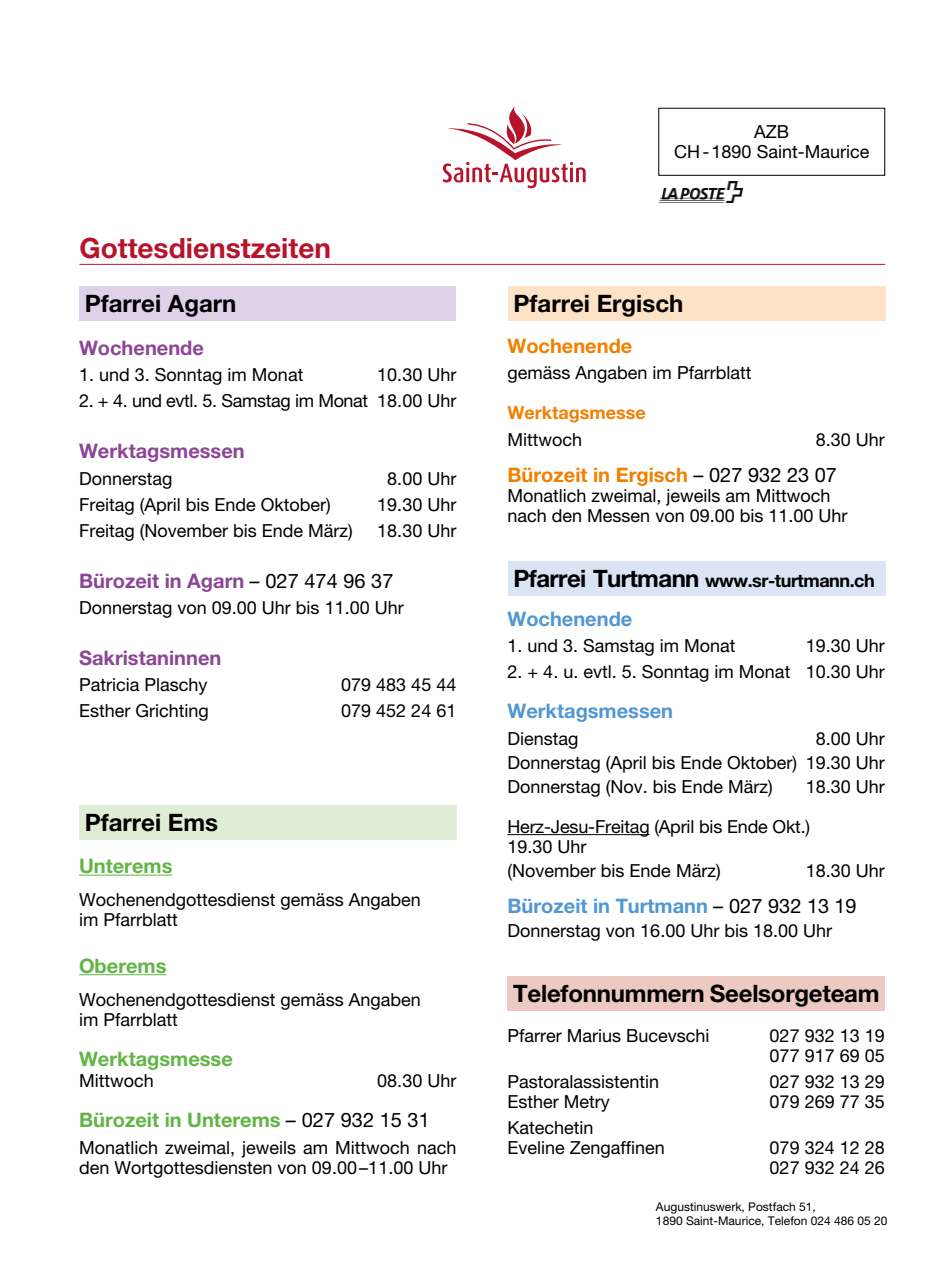
<style>
.page{position:relative;width:942px;height:1276px;background:#fff}
.page>*{position:absolute;margin:0;border:0;box-sizing:border-box;transform-origin:0 0}
.t1{font:700 28px "Helvetica Neue LT Pro";color:#b7142c}
.t2{font:700 24px "Helvetica Neue LT Pro";color:#000}
.t3{font:700 20px "Helvetica Neue LT Pro";color:#8b4695}
.t4{font:700 20px "Helvetica Neue LT Pro";color:#62b445}
.t5{font:700 20px "Helvetica Neue LT Pro";color:#5197d2}
.t6{font:700 20px "Helvetica Neue LT Pro";color:#f08000}
.t7{font:18px/20px "Helvetica Neue LT Pro";color:#000}
.t8{font:18px "Helvetica Neue LT Pro";letter-spacing:-.02em;color:#000}
.t9{font:700 18px "Helvetica Neue LT Pro";letter-spacing:-.025em;color:#000}
.t10{font:700 18px "Helvetica Neue LT Pro";color:#f08000}
.t11{font:12px/14px "Helvetica Neue LT Pro";color:#000}
.s1{font-weight:400;font-style:italic;color:#000}
.s2{font-weight:400;color:#000}
.s3{font-size:24px}
</style>
<div class="page">
<hr style="left:79px;top:874px;width:93px;height:1px;background:#62b445">
<hr style="left:79px;top:974px;width:87px;height:1px;background:#62b445">
<div style="left:79px;top:286px;width:376px;height:34px;background:#dfd1e8"></div>
<div style="left:79px;top:806px;width:377px;height:34px;background:#dfedd4"></div>
<hr style="left:507px;top:834px;width:142px;height:1px;background:#000">
<div style="left:507px;top:976px;width:377px;height:34px;background:#ecc9c1"></div>
<hr style="left:79px;top:264px;width:805px;height:1px;background:#b7142c">
<div style="left:658px;top:108px;width:226px;height:68px;border:1px solid #000"></div>
<img style="left:659px;top:182px;width:83px;height:21px">
<div style="left:507px;top:561px;width:377px;height:34px;background:#dae4f5"></div>
<div style="left:507px;top:286px;width:377px;height:34px;background:#fde2c6"></div>
<svg style="left:442px;top:105px;width:143px;height:83px"></svg>
<h1 class="t1" style="left:79px;top:231px;width:253px">Gottesdienstzeiten</h1>
<h2 class="t2" style="left:85px;top:288px;width:153px">Pfarrei Agarn</h2>
<p class="t3" style="left:79px;top:335px;width:126px">Wochenende</p>
<p class="t7" style="left:79px;top:364px;width:226px">1. und 3. Sonntag im Monat</p>
<p class="t7" style="left:377px;top:364px;width:81px">10.30 Uhr</p>
<p class="t8" style="left:79px;top:390px;width:379px">2. + 4. und evtl. 5. Samstag im Monat 18.00 Uhr</p>
<p class="t3" style="left:79px;top:438px;width:167px">Werktagsmessen</p>
<p class="t7" style="left:79px;top:468px;width:95px">Donnerstag</p>
<p class="t7" style="left:387px;top:468px;width:71px">8.00 Uhr</p>
<p class="t7" style="left:79px;top:494px;width:253px">Freitag (April bis Ende Oktober)</p>
<p class="t7" style="left:377px;top:494px;width:81px">19.30 Uhr</p>
<p class="t7" style="left:79px;top:520px;width:275px">Freitag (November bis Ende März)</p>
<p class="t7" style="left:377px;top:520px;width:81px">18.30 Uhr</p>
<p class="t3" style="left:79px;top:568px;width:316px">Bürozeit in Agarn <span class="s1">–</span> <span class="s2">027 474 96 37</span></p>
<p class="t7" style="left:79px;top:597px;width:326px">Donnerstag von 09.00 Uhr bis 11.00 Uhr</p>
<p class="t3" style="left:79px;top:645px;width:144px">Sakristaninnen</p>
<p class="t7" style="left:79px;top:674px;width:130px">Patricia Plaschy</p>
<p class="t7" style="left:341px;top:674px;width:117px">079 483 45 44</p>
<p class="t7" style="left:79px;top:701px;width:131px">Esther Grichting</p>
<p class="t7" style="left:341px;top:701px;width:117px">079 452 24 61</p>
<h2 class="t2" style="left:85px;top:808px;width:135px">Pfarrei Ems</h2>
<p class="t4" style="left:79px;top:853px;width:95px">Unterems</p>
<p class="t7" style="left:79px;top:889px;width:343px">Wochenendgottesdienst gemäss Angaben im Pfarrblatt</p>
<p class="t4" style="left:79px;top:953px;width:89px">Oberems</p>
<p class="t7" style="left:79px;top:988px;width:343px">Wochenendgottesdienst gemäss Angaben im Pfarrblatt</p>
<p class="t4" style="left:79px;top:1046px;width:155px">Werktagsmesse</p>
<p class="t7" style="left:79px;top:1070px;width:76px">Mittwoch</p>
<p class="t7" style="left:377px;top:1070px;width:81px">08.30 Uhr</p>
<p class="t4" style="left:79px;top:1107px;width:352px">Bürozeit in Unterems <span class="s1">–</span> <span class="s2">027 932 15 31</span></p>
<p class="t7" style="left:79px;top:1137px;width:378px">Monatlich zweimal, jeweils am Mittwoch nach den Wortgottesdiensten von 09.00–11.00 Uhr</p>
<p class="t7" style="left:673px;top:122px;width:197px;text-align:center">AZB<br>CH-1890 Saint-Maurice</p>
<h2 class="t2" style="left:513px;top:288px;width:171px">Pfarrei Ergisch</h2>
<p class="t6" style="left:507px;top:334px;width:126px">Wochenende</p>
<p class="t7" style="left:507px;top:363px;width:245px">gemäss Angaben im Pfarrblatt</p>
<p class="t10" style="left:507px;top:402px;width:140px">Werktagsmesse</p>
<p class="t7" style="left:507px;top:429px;width:76px">Mittwoch</p>
<p class="t7" style="left:815px;top:429px;width:71px">8.30 Uhr</p>
<p class="t6" style="left:507px;top:462px;width:331px">Bürozeit in Ergisch <span class="s2">– 027 932 23 07</span></p>
<p class="t7" style="left:507px;top:485px;width:341px">Monatlich zweimal, jeweils am Mittwoch nach den Messen von 09.00 bis 11.00 Uhr</p>
<p class="t9" style="left:513px;top:569px;width:362px"><span class="s3">Pfarrei Turtmann</span> www.sr-turtmann.ch</p>
<p class="t5" style="left:507px;top:606px;width:126px">Wochenende</p>
<p class="t7" style="left:507px;top:635px;width:229px">1. und 3. Samstag im Monat</p>
<p class="t7" style="left:805px;top:635px;width:81px">19.30 Uhr</p>
<p class="t7" style="left:507px;top:661px;width:379px">2. + 4. u. evtl. 5. Sonntag im Monat 10.30 Uhr</p>
<p class="t5" style="left:507px;top:699px;width:167px">Werktagsmessen</p>
<p class="t7" style="left:507px;top:728px;width:73px">Dienstag</p>
<p class="t7" style="left:507px;top:726px;width:379px;line-height:24px;text-align:justify;text-indent:308px">8.00 Uhr Donnerstag (April bis Ende Oktober) 19.30 Uhr Donnerstag (Nov. bis Ende März)</p>
<p class="t7" style="left:805px;top:776px;width:81px">18.30 Uhr</p>
<p class="t7" style="left:507px;top:816px;width:304px">Herz-Jesu-Freitag (April bis Ende Okt.)<br>19.30 Uhr</p>
<p class="t7" style="left:507px;top:860px;width:215px">(November bis Ende März)</p>
<p class="t7" style="left:805px;top:860px;width:81px">18.30 Uhr</p>
<p class="t5" style="left:507px;top:893px;width:350px">Bürozeit in Turtmann <span class="s1">–</span> <span class="s2">027 932 13 19</span></p>
<p class="t7" style="left:507px;top:920px;width:326px">Donnerstag von 16.00 Uhr bis 18.00 Uhr</p>
<h2 class="t2" style="left:513px;top:978px;width:368px">Telefonnummern Seelsorgeteam</h2>
<p class="t7" style="left:507px;top:1025px;width:203px">Pfarrer Marius Bucevschi</p>
<p class="t7" style="left:769px;top:1025px;width:117px">027 932 13 19<br>077 917 69 05</p>
<p class="t7" style="left:507px;top:1071px;width:153px">Pastoralassistentin</p>
<p class="t7" style="left:769px;top:1071px;width:117px">027 932 13 29</p>
<p class="t7" style="left:507px;top:1091px;width:104px">Esther Metry</p>
<p class="t7" style="left:769px;top:1091px;width:117px">079 269 77 35</p>
<p class="t7" style="left:507px;top:1117px;width:159px">Katechetin<br>Eveline Zengaffinen</p>
<p class="t7" style="left:769px;top:1137px;width:117px">079 324 12 28<br>027 932 24 26</p>
<p class="t11" style="left:655px;top:1200px;width:233px">Augustinuswerk, Postfach 51,<br>1890 Saint-Maurice, Telefon 024 486 05 20</p>
</div>
